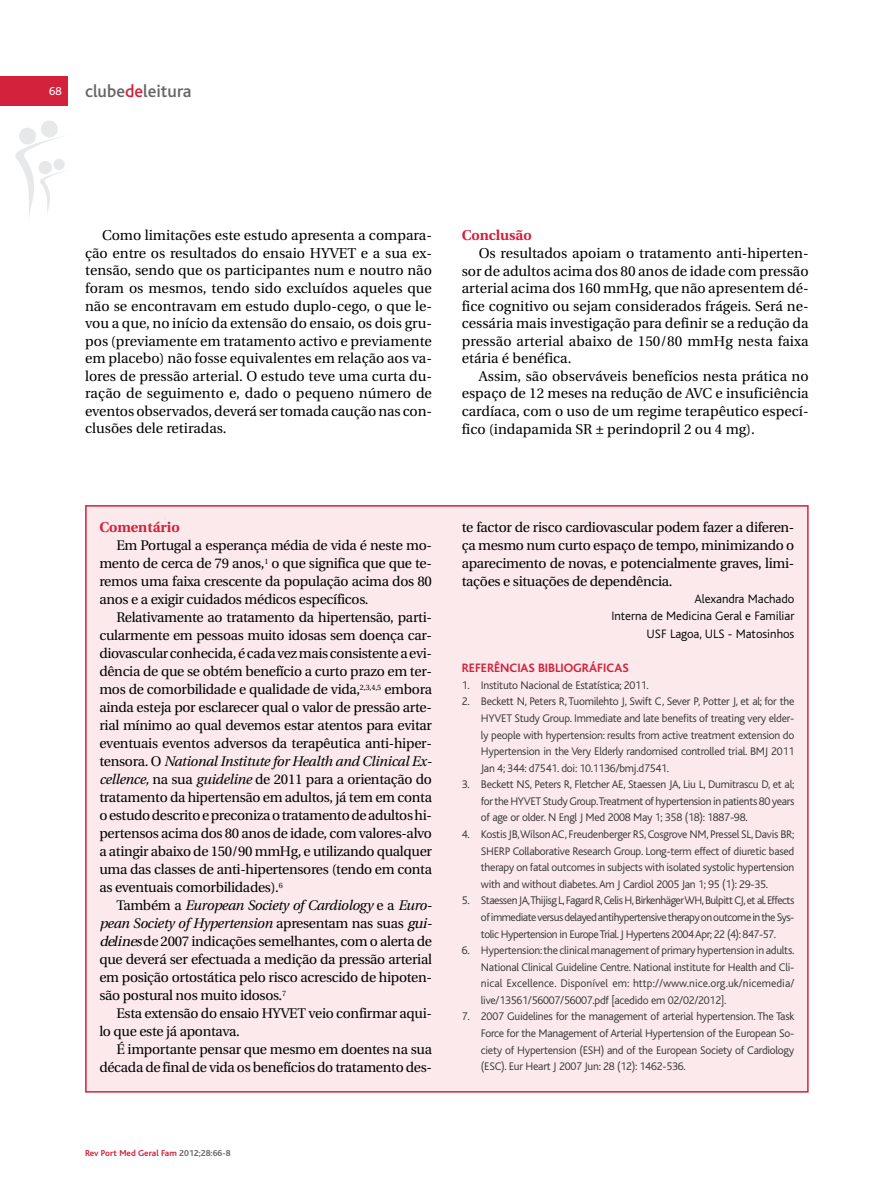
<style>
.page{position:relative;width:881px;height:1191px;background:#fff}
.page>*{position:absolute;margin:0;border:0;box-sizing:border-box;transform-origin:0 0}
.t1{font:500 18px "Bliss";color:#666}
.t2{font:14.25px/17.5px "Utopia";color:#000;text-align:justify}
.t3{font:700 14.25px "Utopia";color:#d2223c}
.t4{font:13.95px/18px "Utopia";letter-spacing:-.02em;color:#000;text-align:justify}
.t5{font:300 12.75px/17.2px "Bliss";color:#000;text-align:right}
.t6{font:700 12.75px "Bliss";color:#d2223c}
.t7{font:12px "Bliss";color:#fff}
.t8{font:300 11.55px/16.5px "Bliss";letter-spacing:-.02em;color:#333;text-align:justify}
.t9{font:700 9px "Bliss";color:#d2223c}
.s1{color:#d2223c}
.s2{font-style:italic}
.s3{color:#666}
</style>
<div class="page">
<svg style="left:15px;top:120px;width:50px;height:95px"></svg>
<div style="left:0;top:77px;width:68px;height:29px;background:#d2223c"></div>
<div style="left:87px;top:506px;width:719px;height:585px;background:#fbe9ec"></div>
<p class="t7" style="left:49px;top:87px;width:14px">68</p>
<p class="t1" style="left:85px;top:85px;width:108px">clube<span class="s1">de</span>leitura</p>
<p class="t2" style="left:85px;top:228px;width:348px;text-indent:17px">Como limitações este estudo apresenta a compara&shy;ção entre os resultados do ensaio HYVET e a sua ex&shy;tensão, sendo que os participantes num e noutro não foram os mesmos, tendo sido excluídos aqueles que não se encontravam em estudo duplo-cego, o que le&shy;vou a que, no início da extensão do ensaio, os dois gru&shy;pos (previamente em tratamento activo e previamente em placebo) não fosse equivalentes em relação aos va&shy;lores de pressão arterial. O estudo teve uma curta du&shy;ração de seguimento e, dado o pequeno número de eventos observados, deverá ser tomada caução nas con&shy;clusões dele retiradas.</p>
<p class="t3" style="left:461px;top:230px;width:71px">Conclusão</p>
<p class="t2" style="left:461px;top:245px;width:348px;text-indent:17px">Os resultados apoiam o tratamento anti-hiperten&shy;sor de adultos acima dos 80 anos de idade com pressão arterial acima dos 160 mmHg, que não apresentem dé&shy;fice cognitivo ou sejam considerados frágeis. Será ne&shy;cessária mais investigação para definir se a redução da pressão arterial abaixo de 150/80 mmHg nesta faixa etária é benéfica.</p>
<p class="t2" style="left:461px;top:368px;width:348px;text-indent:17px">Assim, são observáveis benefícios nesta prática no espaço de 12 meses na redução de AVC e insuficiência cardíaca, com o uso de um regime terapêutico especí&shy;fico (indapamida SR ± perindopril 2 ou 4 mg).</p>
<p class="t3" style="left:99px;top:521px;width:82px">Comentário</p>
<p class="t4" style="left:99px;top:537px;width:334px;text-indent:17px">Em Portugal a esperança média de vida é neste mo&shy;mento de cerca de 79 anos,<sup>1</sup> o que significa que que te&shy;remos uma faixa crescente da população acima dos 80 anos e a exigir cuidados médicos específicos.</p>
<p class="t4" style="left:99px;top:609px;width:334px;text-indent:17px">Relativamente ao tratamento da hipertensão, parti&shy;cularmente em pessoas muito idosas sem doença car&shy;diovascularconhecida,écadavezmaisconsistenteaevi&shy;dência de que se obtém benefício a curto prazo em ter&shy;mos de comorbilidade e qualidade de vida,<sup>2,3,4,5</sup> embora ainda esteja por esclarecer qual o valor de pressão arte&shy;rial mínimo ao qual devemos estar atentos para evitar eventuais eventos adversos da terapêutica anti-hiper&shy;tensora. O <span class="s2">National Institute for Health and Clinical Ex&shy;cellence,</span> na sua <span class="s2">guideline</span> de 2011 para a orientação do tratamento da hipertensão em adultos, já tem em conta oestudodescritoepreconizaotratamentodeadultoshi&shy;pertensos acima dos 80 anos de idade, com valores-alvo a atingir abaixo de 150/90 mmHg, e utilizando qualquer uma das classes de anti-hipertensores (tendo em conta as eventuais comorbilidades).<sup>6</sup></p>
<p class="t4" style="left:99px;top:897px;width:337px;text-align:left;text-indent:17px">Também a <span class="s2">European Society of Cardiology</span> e a <span class="s2">Euro&shy;pean Society of Hypertension</span> apresentam nas suas <span class="s2">gui&shy;delines</span>de 2007 indicações semelhantes, com o alerta de que deverá ser efectuada a medição da pressão arterial em posição ortostática pelo risco acrescido de hipoten&shy;são postural nos muito idosos.<sup>7</sup></p>
<p class="t4" style="left:99px;top:1005px;width:334px;text-indent:17px">Esta extensão do ensaio HYVET veio confirmar aqui&shy;lo que este já apontava.</p>
<p class="t4" style="left:99px;top:1041px;width:334px;text-align:right">É importante pensar que mesmo em doentes na sua década de final de vida os benefícios do tratamento des-</p>
<p class="t4" style="left:461px;top:519px;width:334px">te factor de risco cardiovascular podem fazer a diferen&shy;ça mesmo num curto espaço de tempo, minimizando o aparecimento de novas, e potencialmente graves, limi&shy;tações e situações de dependência.</p>
<p class="t5" style="left:611px;top:591px;width:184px">Alexandra Machado<br>Interna de Medicina Geral e Familiar<br>USF Lagoa, ULS - Matosinhos</p>
<p class="t6" style="left:461px;top:664px;width:168px">REFERÊNCIAS BIBLIOGRÁFICAS</p>
<p class="t8" style="left:461px;top:678px;width:188px">1. Instituto Nacional de Estatística; 2011.</p>
<p class="t8" style="left:480px;top:694px;width:315px;text-indent:-19px">2. Beckett N, Peters R, Tuomilehto J, Swift C, Sever P, Potter J, et al; for the HYVET Study Group. Immediate and late benefits of treating very elder&shy;ly people with hypertension: results from active treatment extension do Hypertension in the Very Elderly randomised controlled trial. BMJ 2011<br>Jan 4; 344: d7541. doi: 10.1136/bmj.d7541.</p>
<p class="t8" style="left:480px;top:777px;width:315px;text-indent:-19px">3. Beckett NS, Peters R, Fletcher AE, Staessen JA, Liu L, Dumitrascu D, et al; fortheHYVET StudyGroup.Treatmentofhypertensioninpatients80years of age or older. N Engl J Med 2008 May 1; 358 (18): 1887-98.</p>
<p class="t8" style="left:480px;top:827px;width:315px;text-indent:-19px">4. Kostis JB,WilsonAC, Freudenberger RS,Cosgrove NM,Pressel SL,Davis BR; SHERP Collaborative Research Group. Long-term effect of diuretic based therapy on fatal outcomes in subjects with isolated systolic hypertension with and without diabetes.Am J Cardiol 2005 Jan 1; 95 (1): 29-35.</p>
<p class="t8" style="left:480px;top:893px;width:315px;text-indent:-19px">5. Staessen JA,Thijisg L,Fagard R,Celis H,BirkenhägerWH,Bulpitt CJ,et al.Effects ofimmediateversusdelayedantihypertensivetherapyonoutcomeintheSys&shy;tolic Hypertension in EuropeTrial. J Hypertens 2004Apr; 22 (4): 847-57.</p>
<p class="t8" style="left:480px;top:943px;width:315px;text-indent:-19px">6. Hypertension:the clinicalmanagement of primary hypertension in adults.<br>National Clinical Guideline Centre. National institute for Health and Cli&shy;nical Excellence. Disponível em: http://www.nice.org.uk/nicemedia/ live/13561/56007/56007.pdf [acedido em 02/02/2012].</p>
<p class="t8" style="left:480px;top:1009px;width:315px;text-indent:-19px">7. 2007 Guidelines for the management of arterial hypertension. The Task Force for the Management of Arterial Hypertension of the European So&shy;ciety of Hypertension (ESH) and of the European Society of Cardiology (ESC). Eur Heart J 2007 Jun: 28 (12): 1462-536.</p>
<p class="t9" style="left:85px;top:1149px;width:147px">Rev Port Med Geral Fam <span class="s3">2012;28:66-8</span></p>
</div>
